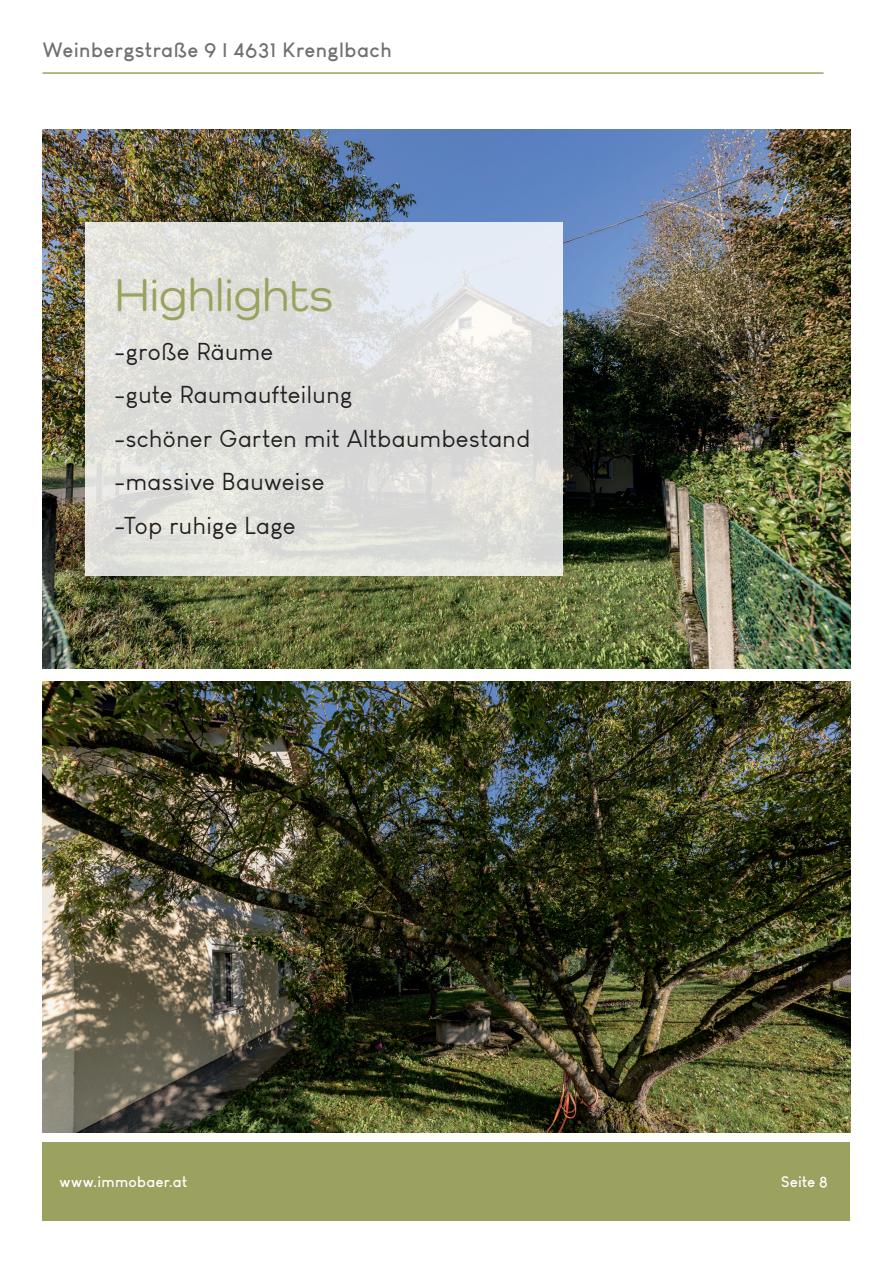
<style>
.page{position:relative;width:893px;height:1263px;background:#fff}
.page>*{position:absolute;margin:0;border:0;box-sizing:border-box;transform-origin:0 0}
.t1{font:500 47.25px "Como";color:#9ba260}
.t2{font:24px/43.5px "Louis George Cafe";letter-spacing:.02em;color:#231f20}
.t3{font:700 20.25px "Louis George Cafe";letter-spacing:.02em;color:#6f7072}
.t4{font:700 15px "Louis George Cafe";letter-spacing:.02em;color:#fff}
</style>
<div class="page">
<div style="left:43px;top:1142px;width:807px;height:78px;background:#9ba260"></div>
<hr style="left:43px;top:72px;width:780px;height:2px;background:#9ba260">
<img style="left:43px;top:130px;width:807px;height:538px">
<img style="left:43px;top:682px;width:807px;height:450px">
<svg style="left:85px;top:222px;width:478px;height:354px;background:#e0e0de"></svg>
<p class="t3" style="left:43px;top:37px;width:351px">Weinbergstraße 9 | 4631 Krenglbach</p>
<h1 class="t1" style="left:115px;top:267px;width:220px">Highlights</h1>
<p class="t2" style="left:115px;top:330px;width:417px">-große Räume<br>-gute Raumaufteilung<br>-schöner Garten mit Altbaumbestand -massive Bauweise<br>-Top ruhige Lage</p>
<p class="t4" style="left:60px;top:1172px;width:129px">www.immobaer.at</p>
<p class="t4" style="left:781px;top:1172px;width:48px">Seite 8</p>
</div>
